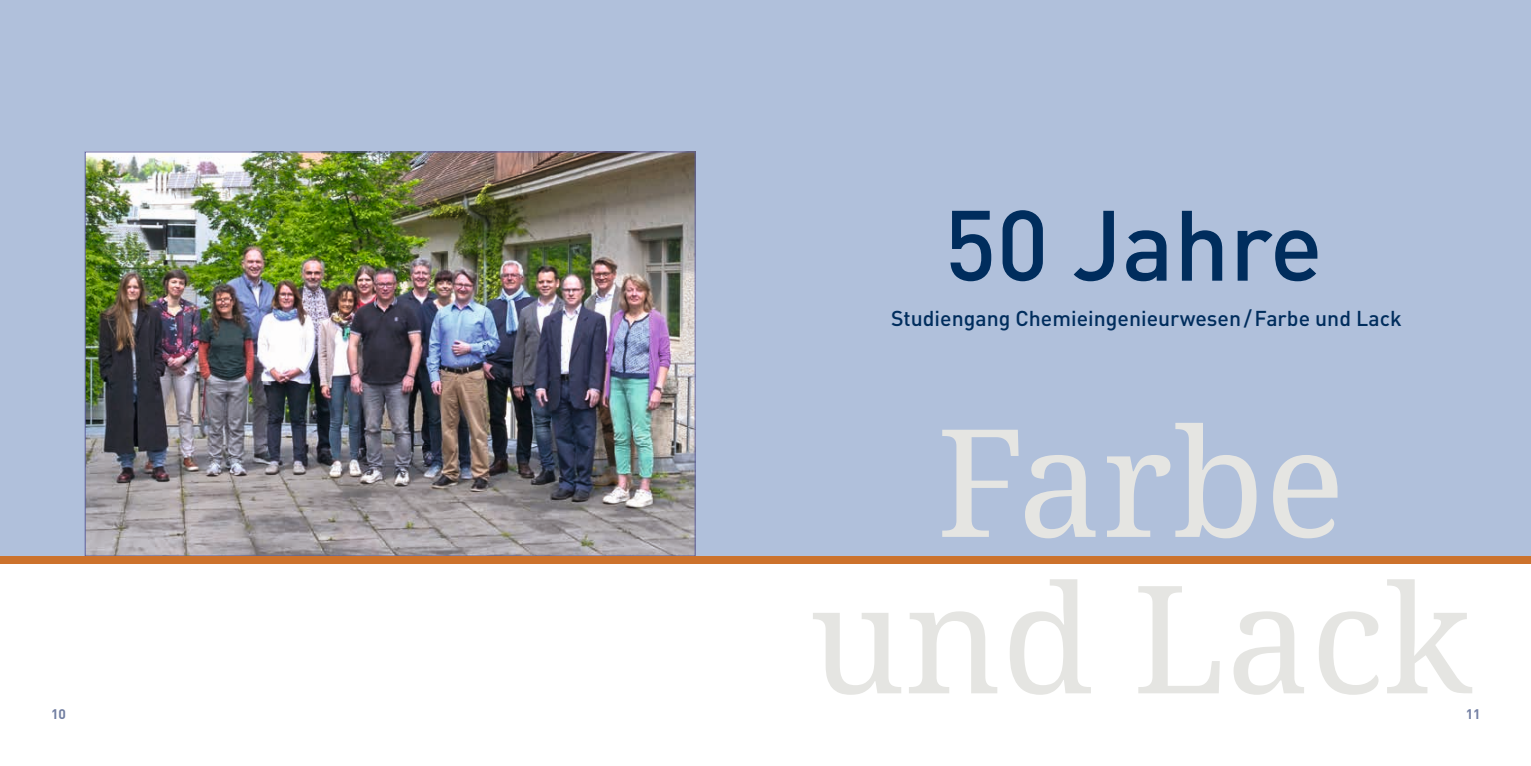
<style>
.page{position:relative;width:1531px;height:766px;background:#fff}
.page>*{position:absolute;margin:0;border:0;box-sizing:border-box;transform-origin:0 0}
.t1{font:150px/156.2px "Droid Serif";color:#e5e5e2;text-align:center}
.t2{font:500 98.12px "DIN Pro";color:#002d5d}
.t3{font:500 21.25px "DIN Pro";color:#002d5d}
.t4{font:700 13.75px "DIN Pro";color:#717ea1}
.t5{font:700 13.75px "DIN Pro";color:#7480a3}
</style>
<div class="page">
<div style="left:0;top:0;width:1531px;height:556px;background:#b0c0db"></div>
<img style="left:87px;top:154px;width:606px;height:400px">
<div style="left:0;top:556px;width:1531px;height:7px;background:#cc722c"></div>
<h2 class="t2" style="left:944px;top:169px;width:380px">50 Jahre</h2>
<p class="t3" style="left:891px;top:302px;width:512px">Studiengang Chemieingenieurwesen/Farbe und Lack</p>
<h1 class="t1" style="left:809px;top:406px;width:664px">Farbe und Lack</h1>
<p class="t4" style="left:51px;top:703px;width:16px">10</p>
<p class="t5" style="left:1465px;top:703px;width:16px">11</p>
</div>
